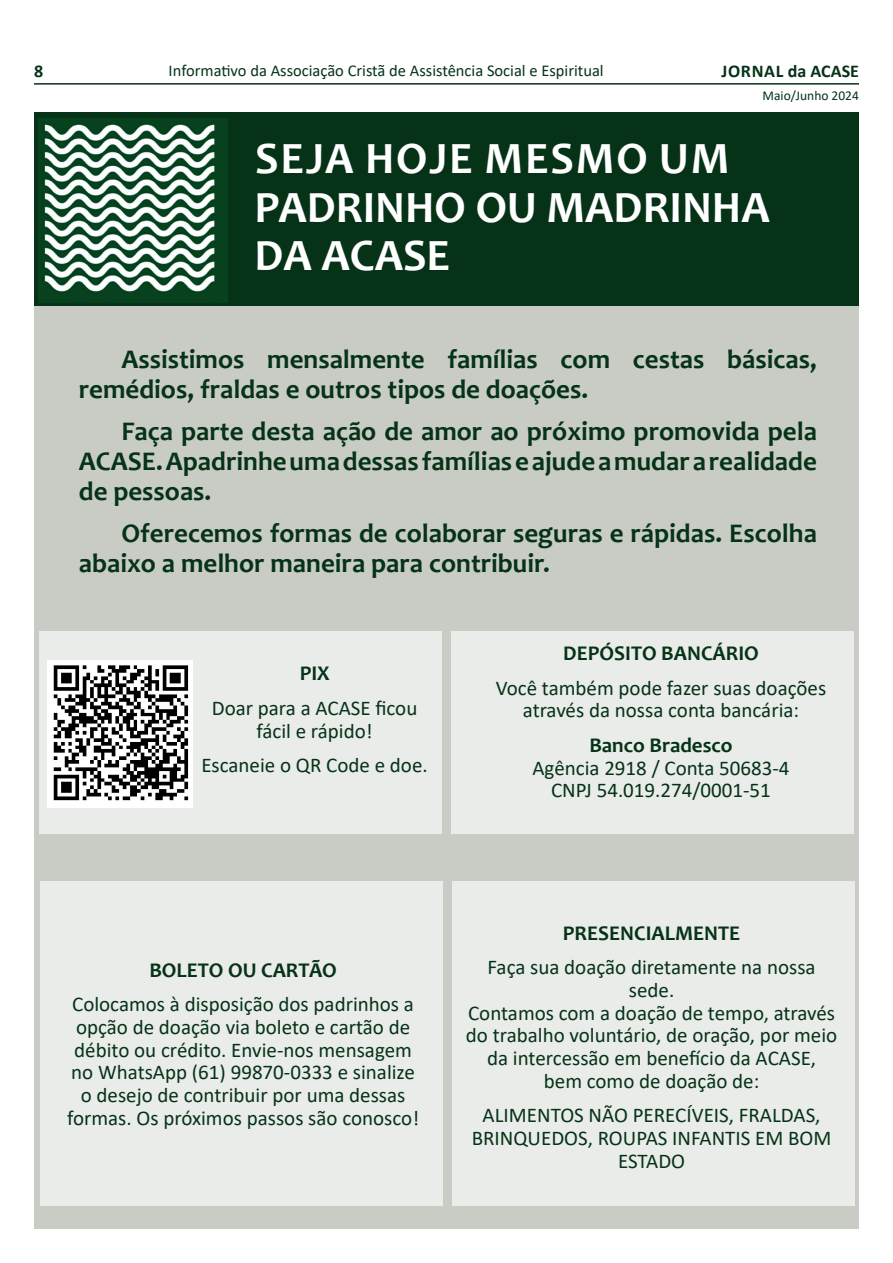
<style>
.page{position:relative;width:893px;height:1263px;background:#fff}
.page>*{position:absolute;margin:0;border:0;box-sizing:border-box;transform-origin:0 0}
.t1{font:700 45px/48.6px "Candara";color:#fff}
.t2{font:700 27px/30px "Candara";color:#063318}
.t3{font:21px/22.6px "Calibri";color:#063318;text-align:center}
.t4{font:700 21px "Candara";color:#063318}
.t5{font:700 18px "Calibri";letter-spacing:.02em;color:#063318}
.t6{font:16.5px "Calibri";color:#063318}
.t7{font:13.5px "Calibri";color:#063318}
.s1{font-family:"Candara";font-weight:700}
</style>
<div class="page">
<hr style="left:34px;top:83px;width:825px;height:2px;background:#063318">
<div style="left:34px;top:287px;width:825px;height:942px;background:#c9ccc5"></div>
<div style="left:34px;top:112px;width:825px;height:194px;background:#063318"></div>
<img style="left:38px;top:119px;width:189px;height:183px">
<div style="left:39px;top:631px;width:403px;height:203px;background:#eaece9"></div>
<div style="left:451px;top:631px;width:403px;height:203px;background:#eaece9"></div>
<div style="left:40px;top:881px;width:403px;height:324px;background:#eaece9"></div>
<div style="left:452px;top:881px;width:402px;height:324px;background:#eaece9"></div>
<img style="left:48px;top:660px;width:144px;height:147px">
<p class="t6" style="left:169px;top:59px;width:437px">Informativo da Associação Cristã de Assistência Social e Espiritual</p>
<p class="t5" style="left:34px;top:59px;width:11px">8</p>
<p class="t5" style="left:721px;top:59px;width:139px">JORNAL da ACASE</p>
<p class="t7" style="left:763px;top:86px;width:98px">Maio/Junho 2024</p>
<p class="t1" style="left:254px;top:134px;width:517px">SEJA HOJE MESMO UM<br>PADRINHO OU MADRINHA<br>DA ACASE</p>
<p class="t2" style="left:79px;top:344px;width:740px;text-indent:43px">Assistimos mensalmente famílias com cestas básicas, remédios, fraldas e outros tipos de doações.</p>
<p class="t2" style="left:79px;top:416px;width:740px;text-align:justify;text-indent:43px">Faça parte desta ação de amor ao próximo promovida pela ACASE. Apadrinhe uma dessas famílias e ajude a mudar a realidade de pessoas.</p>
<p class="t2" style="left:79px;top:518px;width:740px;text-indent:43px">Oferecemos formas de colaborar seguras e rápidas. Escolha abaixo a melhor maneira para contribuir.</p>
<p class="t4" style="left:300px;top:660px;width:31px">PIX</p>
<p class="t3" style="left:212px;top:696px;width:207px">Doar para a ACASE ficou fácil e rápido!</p>
<p class="t3" style="left:201px;top:753px;width:228px">Escaneie o QR Code e doe.</p>
<p class="t4" style="left:563px;top:640px;width:197px">DEPÓSITO BANCÁRIO</p>
<p class="t3" style="left:496px;top:676px;width:332px">Você também pode fazer suas doações através da nossa conta bancária:</p>
<p class="t3" style="left:532px;top:733px;width:259px"><span class="s1">Banco Bradesco<br></span>Agência 2918 / Conta 50683-4<br>CNPJ 54.019.274/0001-51</p>
<p class="t4" style="left:149px;top:957px;width:189px">BOLETO OU CARTÃO</p>
<p class="t3" style="left:67px;top:992px;width:354px">Colocamos à disposição dos padrinhos a opção de doação via boleto e cartão de débito ou crédito. Envie-nos mensagem no WhatsApp (61) 99870-0333 e sinalize o desejo de contribuir por uma dessas formas. Os próximos passos são conosco!</p>
<p class="t4" style="left:563px;top:920px;width:179px">PRESENCIALMENTE</p>
<p class="t3" style="left:466px;top:955px;width:373px">Faça sua doação diretamente na nossa sede.<br>Contamos com a doação de tempo, através do trabalho voluntário, de oração, por meio da intercessão em benefício da ACASE, bem como de doação de:</p>
<p class="t3" style="left:472px;top:1103px;width:361px">ALIMENTOS NÃO PERECÍVEIS, FRALDAS,<br>BRINQUEDOS, ROUPAS INFANTIS EM BOM<br>ESTADO</p>
</div>
